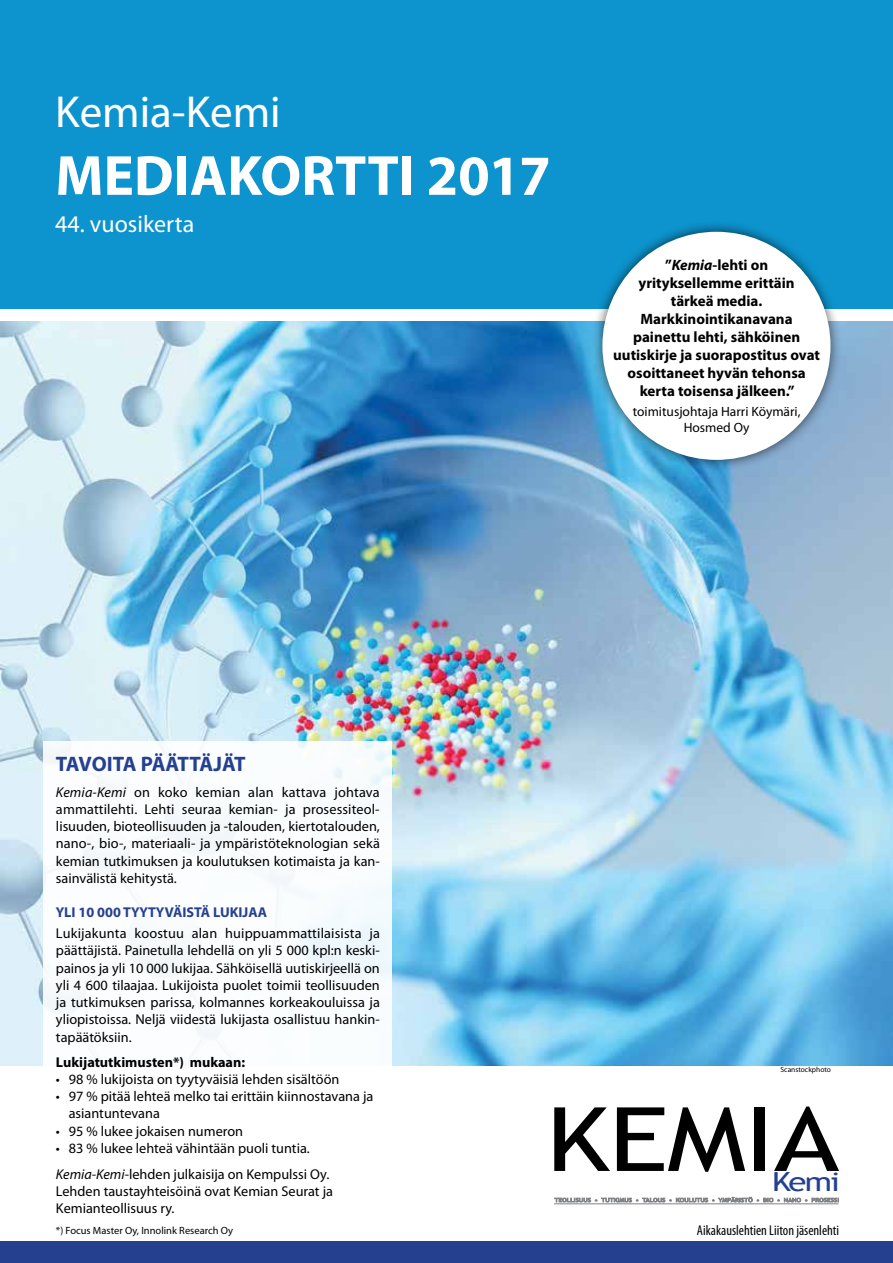
<style>
.page{position:relative;width:893px;height:1263px;background:#fff}
.page>*{position:absolute;margin:0;border:0;box-sizing:border-box;transform-origin:0 0}
.t1{font:88.8px "Trebuchet MS";letter-spacing:-.01em;color:#000;scale:1.25 1}
.t2{font:700 57px "Myriad Pro";color:#fff}
.t3{font:45px "Myriad Pro";color:#fff}
.t4{font:26.25px "Trebuchet MS";color:#25408f;scale:1.25 1}
.t5{font:24px "Myriad Pro";color:#fff}
.t6{font:700 21px "Myriad Pro";letter-spacing:-.035em;color:#25408f}
.t7{font:700 15px/18px "Myriad Pro";color:#000;text-align:center}
.t8{font:14.25px/17.2px "Myriad Pro";color:#000}
.t9{font:condensed 14.25px "Myriad Pro";color:#000}
.t10{font:700 14.25px "Myriad Pro";color:#25408f}
.t11{font:700 14.25px "Myriad Pro";color:#000}
.t12{font:13.5px/16.2px "Myriad Pro";color:#000;text-align:center}
.t13{font:10.5px "Myriad Pro";color:#000}
.t14{font:7.5px "Myriad Pro";color:#000}
.s1{font-style:italic}
</style>
<div class="page">
<img style="left:0;top:321px;width:893px;height:744px">
<div style="left:44px;top:741px;width:348px;height:500px;background:#fff"></div>
<div style="left:0;top:0;width:893px;height:308px;background:#0d94ce"></div>
<div style="left:0;top:1241px;width:893px;height:22px;background:#25408f"></div>
<hr style="left:554px;top:1203px;width:284px;height:1px;background:#808285">
<svg style="left:554px;top:1197px;width:285px;height:5px"></svg>
<div style="left:591px;top:220px;width:251px;height:251px;background:#000;opacity:.65"></div>
<div style="left:605px;top:234px;width:223px;height:224px;background:#fff;border-radius:50%"></div>
<h3 class="t3" style="left:55px;top:88px;width:227px">Kemia-Kemi</h3>
<h2 class="t2" style="left:55px;top:144px;width:497px">MEDIAKORTTI 2017</h2>
<h3 class="t5" style="left:55px;top:211px;width:140px">44. vuosikerta</h3>
<p class="t7" style="left:613px;top:256px;width:208px">”<span class="s1">Kemia</span>-lehti on yrityksellemme erittäin<br>tärkeä media.<br>Markkinointikanavana painettu lehti, sähköinen uutiskirje ja suorapostitus ovat osoittaneet hyvän tehonsa kerta toisensa jälkeen.”</p>
<p class="t12" style="left:633px;top:404px;width:169px">toimitusjohtaja Harri Köymäri,<br>Hosmed Oy</p>
<h3 class="t6" style="left:56px;top:752px;width:191px">TAVOITA PÄÄTTÄJÄT</h3>
<p class="t8" style="left:56px;top:783px;width:326px;text-align:justify"><span class="s1">Kemia-Kemi</span> on koko kemian alan kattava johtava ammattilehti. Lehti seuraa kemian- ja prosessiteol&shy;lisuuden, bioteollisuuden ja -talouden, kiertotalouden, nano-, bio-, materiaali- ja ympäristöteknologian sekä kemian tutkimuksen ja koulutuksen kotimaista ja kan&shy;sainvälistä kehitystä.</p>
<p class="t10" style="left:56px;top:904px;width:213px">YLI 10 000 TYYTYVÄISTÄ LUKIJAA</p>
<p class="t8" style="left:56px;top:925px;width:325px;text-align:justify">Lukijakunta koostuu alan huippuammattilaisista ja päättäjistä. Painetulla lehdellä on yli 5 000 kpl:n keski&shy;painos ja yli 10 000 lukijaa. Sähköisellä uutiskirjeellä on yli 4 600 tilaajaa. Lukijoista puolet toimii teollisuuden ja tutkimuksen parissa, kolmannes korkeakouluissa ja yliopistoissa. Neljä viidestä lukijasta osallistuu hankin&shy;tapäätöksiin.</p>
<p class="t11" style="left:56px;top:1054px;width:191px">Lukijatutkimusten*) mukaan:</p>
<p class="t8" style="left:56px;top:1071px;width:285px">• 98 % lukijoista on tyytyväisiä lehden sisältöön</p>
<p class="t8" style="left:69px;top:1088px;width:306px;text-indent:-13px">• 97 % pitää lehteä melko tai erittäin kiinnostavana ja asiantuntevana</p>
<p class="t8" style="left:56px;top:1122px;width:189px">• 95 % lukee jokaisen numeron</p>
<p class="t8" style="left:56px;top:1135px;width:275px;line-height:25.8px">• 83 % lukee lehteä vähintään puoli tuntia.<br><span class="s1">Kemia-Kemi</span>-lehden julkaisija on Kempulssi Oy.</p>
<p class="t8" style="left:56px;top:1183px;width:279px">Lehden taustayhteisöinä ovat Kemian Seurat ja<br>Kemianteollisuus ry.</p>
<p class="t13" style="left:56px;top:1224px;width:179px">*) Focus Master Oy, Innolink Research Oy</p>
<p class="t14" style="left:781px;top:1065px;width:52px">Scanstockphoto</p>
<h1 class="t1" style="left:546px;top:1087px;width:236px">KEMIA</h1>
<h3 class="t4" style="left:772px;top:1166px;width:56px">Kemi</h3>
<p class="t9" style="left:697px;top:1223px;width:144px">Aikakauslehtien Liiton jäsenlehti</p>
</div>
